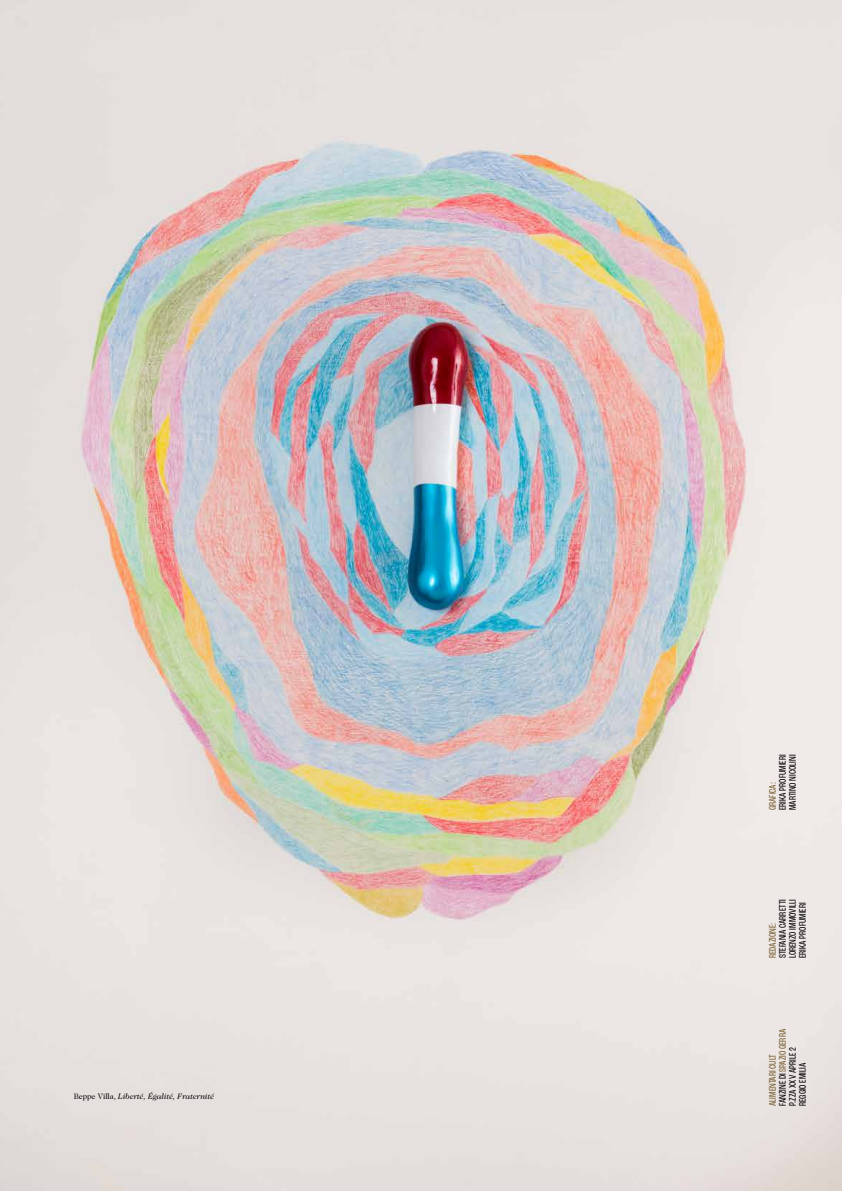
<style>
.page{position:relative;width:842px;height:1191px;background:#fff}
.page>*{position:absolute;margin:0;border:0;box-sizing:border-box;transform-origin:0 0}
.t1{font:condensed 10px/10px "Roc Grotesk";color:#000}
.t2{font:condensed 10px "Roc Grotesk";color:#785d31}
.t3{font:italic 8px "Caslon 224 Std";color:#000}
.s1{font-style:normal}
.s2{color:#785d31}
</style>
<div class="page">
<img style="left:0;top:0;width:842px;height:1191px">
<p class="t3" style="left:74px;top:1091px;width:142px"><span class="s1">Beppe Villa,</span> Liberté, Égalité, Fraternité</p>
<p class="t1" style="left:778px;top:810px;width:57px;rotate:-90deg">ERIKA PROFUMIERI<br>MARTINO NICOLINI</p>
<p class="t2" style="left:767px;top:810px;width:29px;rotate:-90deg">GRAFICA:</p>
<p class="t1" style="left:778px;top:958px;width:61px;text-align:justify;rotate:-90deg">STEFANIA CARRETTI LORENZO IMMOVILLI ERIKA PROFUMIERI</p>
<p class="t2" style="left:767px;top:958px;width:37px;rotate:-90deg">REDAZIONE:</p>
<p class="t1" style="left:768px;top:1106px;width:78px;rotate:-90deg"><span class="s2">ALIMENTARI CULT<br></span>FANZINE DI <span class="s2">SPAZIO GERRA<br></span>P.ZZA XXV APRILE 2<br>REGGIO EMILIA</p>
</div>
